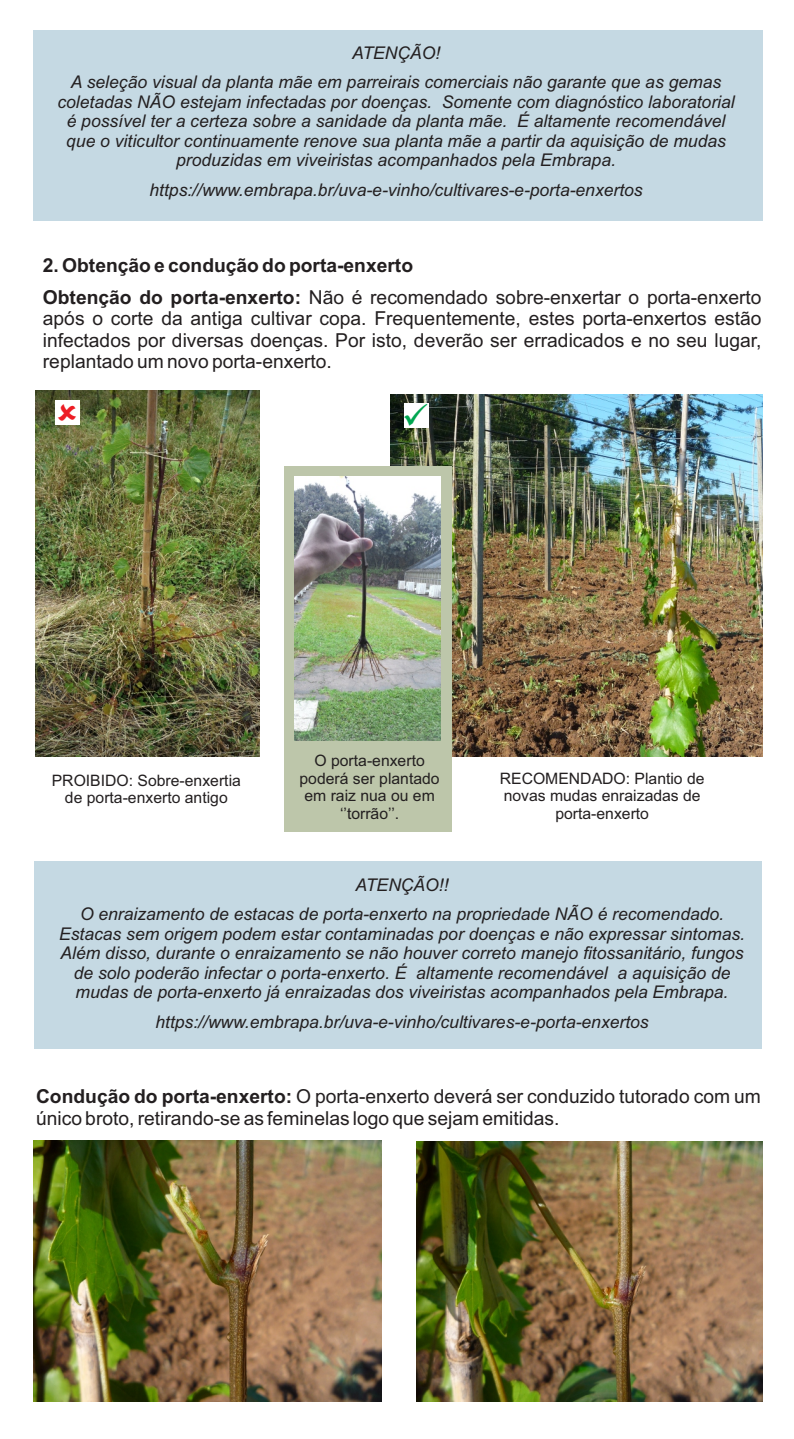
<style>
.page{position:relative;width:794px;height:1439px;background:#fff}
.page>*{position:absolute;margin:0;border:0;box-sizing:border-box;transform-origin:0 0}
.t1{font:19.25px/21.5px "Arial";color:#231f20;text-align:justify}
.t2{font:700 19.25px/32.2px "Arial";color:#231f20}
.t3{font:italic 17.5px/19.6px "Arial";color:#231f20;text-align:center}
.t4{font:15.75px/17.7px "Arial";color:#231f20;text-align:center}
.s1{font-weight:400}
.s2{font-weight:700}
</style>
<div class="page">
<img style="left:390px;top:394px;width:372px;height:363px">
<div style="left:33px;top:31px;width:729px;height:190px;background:#c5d9e3"></div>
<div style="left:34px;top:862px;width:727px;height:187px;background:#c5d9e3"></div>
<div style="left:284px;top:466px;width:168px;height:365px;background:#bdc6aa"></div>
<div style="left:403px;top:403px;width:25px;height:25px;background:#fff"></div>
<img style="left:35px;top:391px;width:224px;height:366px">
<img style="left:295px;top:476px;width:146px;height:264px">
<div style="left:55px;top:400px;width:24px;height:25px;background:#fff"></div>
<img style="left:34px;top:1140px;width:347px;height:261px">
<img style="left:416px;top:1141px;width:346px;height:260px">
<p class="t3" style="left:71px;top:39px;width:652px;line-height:29.4px">ATENÇÃO!<br>A seleção visual da planta mãe em parreirais comerciais não garante que as gemas</p>
<p class="t3" style="left:57px;top:93px;width:678px">coletadas NÃO estejam infectadas por doenças. Somente com diagnóstico laboratorial é possível ter a certeza sobre a sanidade da planta mãe. É altamente recomendável que o viticultor continuamente renove sua planta mãe a partir da aquisição de mudas produzidas em viveiristas acompanhados pela Embrapa.</p>
<p class="t3" style="left:149px;top:181px;width:495px">https://www.embrapa.br/uva-e-vinho/cultivares-e-porta-enxertos</p>
<p class="t2" style="left:43px;top:251px;width:720px">2. Obtenção e condução do porta-enxerto<br>Obtenção do porta-enxerto: <span class="s1">Não é recomendado sobre-enxertar o porta-enxerto</span></p>
<p class="t1" style="left:43px;top:310px;width:720px">após o corte da antiga cultivar copa. Frequentemente, estes porta-enxertos estão infectados por diversas doenças. Por isto, deverão ser erradicados e no seu lugar, replantado um novo porta-enxerto.</p>
<p class="t4" style="left:299px;top:753px;width:142px">O porta-enxerto poderá ser plantado em raiz nua ou em ‘’torrão’’.</p>
<p class="t4" style="left:52px;top:772px;width:191px">PROIBIDO: Sobre-enxertia de porta-enxerto antigo</p>
<p class="t4" style="left:500px;top:771px;width:206px">RECOMENDADO: Plantio de novas mudas enraizadas de porta-enxerto</p>
<p class="t3" style="left:80px;top:871px;width:645px;line-height:29.4px">ATENÇÃO!!<br>O enraizamento de estacas de porta-enxerto na propriedade NÃO é recomendado.</p>
<p class="t3" style="left:59px;top:925px;width:687px">Estacas sem origem podem estar contaminadas por doenças e não expressar sintomas.<br>Além disso, durante o enraizamento se não houver correto manejo fitossanitário, fungos de solo poderão infectar o porta-enxerto. É altamente recomendável a aquisição de mudas de porta-enxerto já enraizadas dos viveiristas acompanhados pela Embrapa.</p>
<p class="t3" style="left:155px;top:1013px;width:495px">https://www.embrapa.br/uva-e-vinho/cultivares-e-porta-enxertos</p>
<p class="t1" style="left:36px;top:1087px;width:726px"><span class="s2">Condução do porta-enxerto:</span> O porta-enxerto deverá ser conduzido tutorado com um único broto, retirando-se as feminelas logo que sejam emitidas.</p>
</div>
